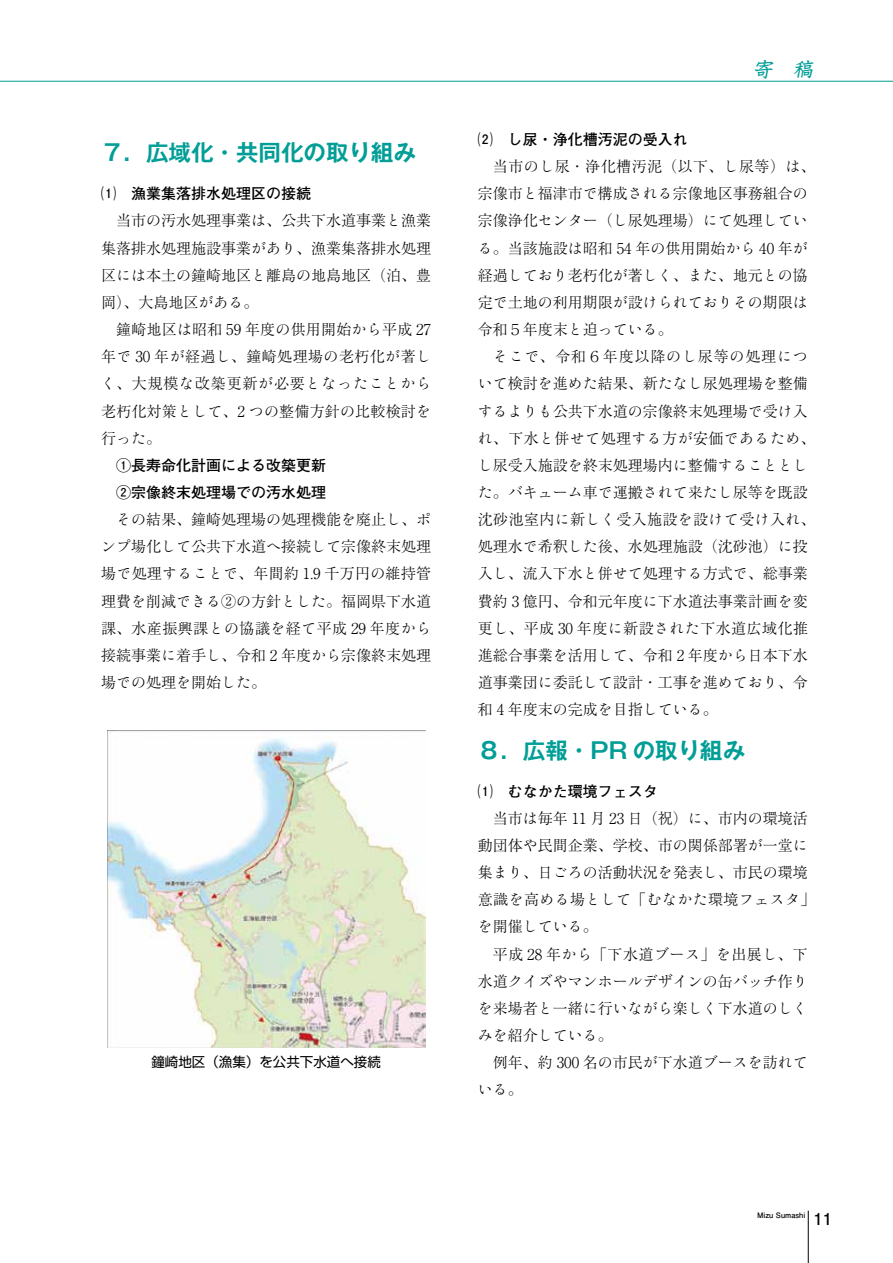
<style>
.page{position:relative;width:893px;height:1263px;background:#fff}
.page>*{position:absolute;margin:0;border:0;box-sizing:border-box;transform-origin:0 0}
.t1{font:700 22.5px "Gothic MB101 Pr 6 N De";color:#009e96}
.t2{font:italic 500 20.25px "Kyoka ICA Pro";color:#009e96}
.t3{font:700 16.5px "Futo Go B101 Pr 6 N";color:#000}
.t4{font:300 15px/27.2px "Ryumin Pr 6 N";color:#000;text-align:justify}
.t5{font:15px/27.2px "Ryumin Std Light KO";color:#000;text-align:justify}
.t6{font:700 15px/27.2px "Futo Go B101 Pr 6 N";color:#000}
.t7{font:15px/27.2px "Ryumin Std Light KO";letter-spacing:.025em;color:#000}
.t8{font:15px "Ryumin Std Light KO";letter-spacing:.055em;color:#000}
.t9{font:300 15px "Ryumin Pr 6 N";letter-spacing:.055em;color:#000}
.t10{font:13.5px "Shin Go Pr 6 N";color:#000}
.t11{font:700 7.5px "Futo Go B101 Pro";color:#000}
.s1{font-family:"Ryumin Std Light KO";font-weight:400}
.s2{font-family:"Ryumin Pr 6 N";font-weight:300}
</style>
<div class="page">
<hr style="left:0;top:81px;width:893px;height:1px;background:#009e96">
<hr style="left:808px;top:1211px;width:1px;height:52px;background:#000">
<img style="left:107px;top:731px;width:318px;height:316px">
<h1 class="t1" style="left:101px;top:134px;width:317px">７．広域化・共同化の取り組み</h1>
<p class="t6" style="left:101px;top:180px;width:212px">⑴　漁業集落排水処理区の接続</p>
<p class="t4" style="left:101px;top:206px;width:332px;text-indent:15px">当市<span class="s1">の</span>汚水処理事業<span class="s1">は</span>、公共下水道事業<span class="s1">と</span>漁業集落排水処理施設事業<span class="s1">があり</span>、漁業集落排水処理区<span class="s1">には</span>本土<span class="s1">の</span>鐘崎地区<span class="s1">と</span>離島<span class="s1">の</span>地島地区（泊、豊岡）、大島地区<span class="s1">がある</span>。</p>
<p class="t4" style="left:101px;top:315px;width:332px;text-align:right">鐘崎地区<span class="s1">は</span>昭和 59 年度<span class="s1">の</span>供用開始<span class="s1">から</span>平成 27年<span class="s1">で</span> 30 年<span class="s1">が</span>経過<span class="s1">し</span>、鐘崎処理場<span class="s1">の</span>老朽化<span class="s1">が</span>著<span class="s1">し</span></p>
<p class="t8" style="left:101px;top:373px;width:332px">く<span class="s2">、大規模</span>な<span class="s2">改築更新</span>が<span class="s2">必要</span>となったことから</p>
<p class="t4" style="left:101px;top:396px;width:332px">老朽化対策<span class="s1">として</span>、2 <span class="s1">つの</span>整備方針<span class="s1">の</span>比較検討<span class="s1">を</span>行<span class="s1">った</span>。</p>
<p class="t6" style="left:116px;top:451px;width:211px">①長寿命化計画による改築更新<br>②宗像終末処理場での汚水処理</p>
<p class="t4" style="left:101px;top:505px;width:332px;text-indent:15px"><span class="s1">その</span>結果、鐘崎処理場<span class="s1">の</span>処理機能<span class="s1">を</span>廃止<span class="s1">し</span>、<span class="s1">ポンプ</span>場化<span class="s1">して</span>公共下水道<span class="s1">へ</span>接続<span class="s1">して</span>宗像終末処理場<span class="s1">で</span>処理<span class="s1">することで</span>、年間約 1.9 千万円<span class="s1">の</span>維持管理費<span class="s1">を</span>削減<span class="s1">できる</span>②<span class="s1">の</span>方針<span class="s1">とした</span>。福岡県下水道課、水産振興課<span class="s1">との</span>協議<span class="s1">を</span>経<span class="s1">て</span>平成 29 年度<span class="s1">から</span>接続事業<span class="s1">に</span>着手<span class="s1">し</span>、令和 2 年度<span class="s1">から</span>宗像終末処理場<span class="s1">での</span>処理<span class="s1">を</span>開始<span class="s1">した</span>。</p>
<p class="t10" style="left:151px;top:1051px;width:231px">鐘崎地区（漁集）を公共下水道へ接続</p>
<h2 class="t2" style="left:752px;top:54px;width:67px">寄　稿</h2>
<p class="t6" style="left:478px;top:125px;width:211px">⑵　し尿・浄化槽汚泥の受入れ</p>
<p class="t4" style="left:478px;top:152px;width:339px;text-align:left;text-indent:15px">当市<span class="s1">のし</span>尿・浄化槽汚泥（以下、<span class="s1">し</span>尿等）<span class="s1">は</span>、宗像市<span class="s1">と</span>福津市<span class="s1">で</span>構成<span class="s1">される</span>宗像地区事務組合<span class="s1">の</span>宗像浄化<span class="s1">センター</span>（<span class="s1">し</span>尿処理場）<span class="s1">にて</span>処理<span class="s1">している</span>。当該施設<span class="s1">は</span>昭和 54 年<span class="s1">の</span>供用開始<span class="s1">から</span> 40 年<span class="s1">が</span>経過<span class="s1">しており</span>老朽化<span class="s1">が</span>著<span class="s1">しく</span>、<span class="s1">また</span>、地元<span class="s1">との</span>協</p>
<p class="t5" style="left:478px;top:287px;width:331px"><span class="s2">定</span>で<span class="s2">土地</span>の<span class="s2">利用期限</span>が<span class="s2">設</span>けられておりその<span class="s2">期限</span>は</p>
<p class="t4" style="left:478px;top:315px;width:196px">令和５年度末<span class="s1">と</span>迫<span class="s1">っている</span>。</p>
<p class="t9" style="left:493px;top:345px;width:316px"><span class="s1">そこで</span>、令和６年度以降<span class="s1">のし</span>尿等<span class="s1">の</span>処理<span class="s1">につ</span></p>
<p class="t4" style="left:478px;top:369px;width:331px"><span class="s1">いて</span>検討<span class="s1">を</span>進<span class="s1">めた</span>結果、新<span class="s1">たなし</span>尿処理場<span class="s1">を</span>整備</p>
<p class="t4" style="left:478px;top:396px;width:331px"><span class="s1">するよりも</span>公共下水道<span class="s1">の</span>宗像終末処理場<span class="s1">で</span>受<span class="s1">け</span>入</p>
<p class="t7" style="left:478px;top:423px;width:339px">れ<span class="s2">、下水</span>と<span class="s2">併</span>せて<span class="s2">処理</span>する<span class="s2">方</span>が<span class="s2">安価</span>であるため<span class="s2">、</span></p>
<p class="t4" style="left:478px;top:451px;width:331px"><span class="s1">し</span>尿受入施設<span class="s1">を</span>終末処理場内<span class="s1">に</span>整備<span class="s1">することとし</span></p>
<p class="t5" style="left:478px;top:477px;width:331px">た<span class="s2">。</span>バキューム<span class="s2">車</span>で<span class="s2">運搬</span>されて<span class="s2">来</span>たし<span class="s2">尿等</span>を<span class="s2">既設</span></p>
<p class="t4" style="left:478px;top:505px;width:339px;text-align:left">沈砂池室内<span class="s1">に</span>新<span class="s1">しく</span>受入施設<span class="s1">を</span>設<span class="s1">けて</span>受<span class="s1">け</span>入<span class="s1">れ</span>、処理水<span class="s1">で</span>希釈<span class="s1">した</span>後、水処理施設（沈砂池）<span class="s1">に</span>投入<span class="s1">し</span>、流入下水<span class="s1">と</span>併<span class="s1">せて</span>処理<span class="s1">する</span>方式<span class="s1">で</span>、総事業費約 3 億円、令和元年度<span class="s1">に</span>下水道法事業計画<span class="s1">を</span>変更<span class="s1">し</span>、平成 30 年度<span class="s1">に</span>新設<span class="s1">された</span>下水道広域化推進総合事業<span class="s1">を</span>活用<span class="s1">して</span>、令和 2 年度<span class="s1">から</span>日本下水道事業団<span class="s1">に</span>委託<span class="s1">して</span>設計・工事<span class="s1">を</span>進<span class="s1">めており</span>、令和 4 年度末<span class="s1">の</span>完成<span class="s1">を</span>目指<span class="s1">している</span>。</p>
<h1 class="t1" style="left:478px;top:731px;width:269px">８．広報・PR の取り組み</h1>
<p class="t6" style="left:478px;top:777px;width:181px">⑴　むなかた環境フェスタ</p>
<p class="t4" style="left:478px;top:804px;width:331px;text-indent:15px">当市<span class="s1">は</span>毎年 11 月 23 日（祝）<span class="s1">に</span>、市内<span class="s1">の</span>環境活動団体<span class="s1">や</span>民間企業、学校、市<span class="s1">の</span>関係部署<span class="s1">が</span>一堂<span class="s1">に</span>集<span class="s1">まり</span>、日<span class="s1">ごろの</span>活動状況<span class="s1">を</span>発表<span class="s1">し</span>、市民<span class="s1">の</span>環境</p>
<p class="t7" style="left:478px;top:885px;width:339px"><span class="s2">意識</span>を<span class="s2">高</span>める<span class="s2">場</span>として<span class="s2">「</span>むなかた<span class="s2">環境</span>フェスタ<span class="s2">」</span>を<span class="s2">開催</span>している<span class="s2">。</span></p>
<p class="t4" style="left:493px;top:939px;width:316px">平成 28 年<span class="s1">から</span>「下水道<span class="s1">ブース</span>」<span class="s1">を</span>出展<span class="s1">し</span>、下</p>
<p class="t5" style="left:478px;top:966px;width:331px"><span class="s2">水道</span>クイズやマンホールデザインの<span class="s2">缶</span>バッチ<span class="s2">作</span>りを<span class="s2">来場者</span>と<span class="s2">一緒</span>に<span class="s2">行</span>いながら<span class="s2">楽</span>しく<span class="s2">下水道</span>のしくみを<span class="s2">紹介</span>している<span class="s2">。</span></p>
<p class="t4" style="left:493px;top:1048px;width:316px">例年、約 300 名<span class="s1">の</span>市民<span class="s1">が</span>下水道<span class="s1">ブースを</span>訪<span class="s1">れて</span></p>
<p class="t5" style="left:478px;top:1075px;width:46px">いる<span class="s2">。</span></p>
<p class="t11" style="left:757px;top:1209px;width:50px">Mizu Sumashi</p>
<p class="t3" style="left:814px;top:1205px;width:20px">11</p>
</div>
